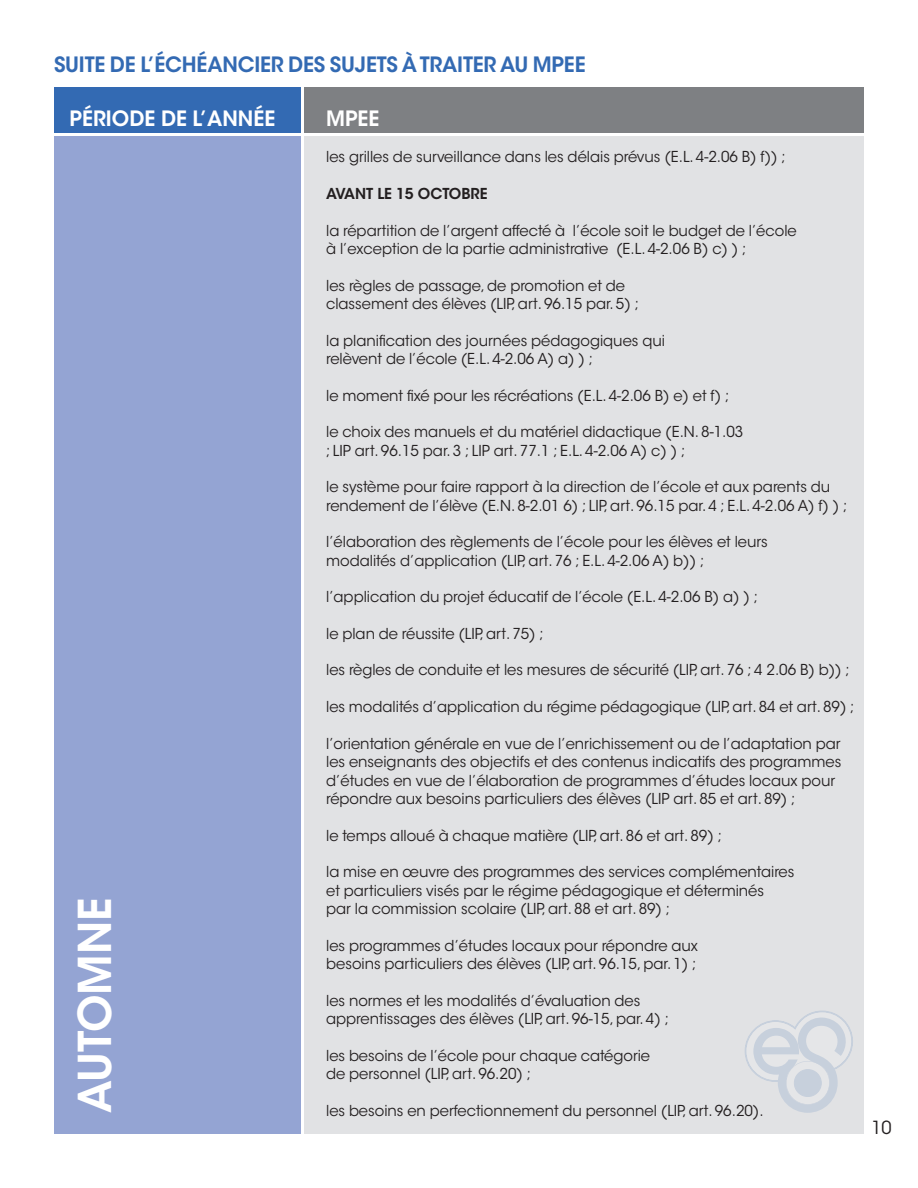
<style>
.page{position:relative;width:918px;height:1188px;background:#fff}
.page>*{position:absolute;margin:0;border:0;box-sizing:border-box;transform-origin:0 0}
.t1{font:600 45px "ITC Avant Garde Std";color:#fff}
.t2{font:600 21px "ITC Avant Garde Std";letter-spacing:-.01em;color:#336ab3}
.t3{font:600 21px "ITC Avant Garde Std";color:#fff}
.t4{font:18px "ITC Avant Garde Std";color:#231f20}
.t5{font:15px/18.6px "ITC Avant Garde Std";color:#231f20}
.t6{font:600 15px "ITC Avant Garde Std";color:#231f20}
</style>
<div class="page">
<div style="left:54px;top:136px;width:246px;height:998px;background:#94a4d3"></div>
<div style="left:54px;top:87px;width:246px;height:45px;background:#336ab3"></div>
<div style="left:305px;top:87px;width:559px;height:45px;background:#7e8083"></div>
<div style="left:305px;top:136px;width:559px;height:998px;background:#e1e2e4"></div>
<svg style="left:745px;top:1010px;width:108px;height:103px"></svg>
<h2 class="t2" style="left:54px;top:51px;width:22px">SUITE</h2>
<h2 class="t2" style="left:110px;top:51px;width:111px">DE L’ÉCHÉANCIE</h2>
<h2 class="t2" style="left:271px;top:51px;width:183px">R DES SUJETS À TRAITE</h2>
<h2 class="t2" style="left:484px;top:51px;width:91px">R AU MPEE</h2>
<h2 class="t3" style="left:70px;top:105px;width:207px">PÉRIODE DE L’ANNÉE</h2>
<h2 class="t3" style="left:326px;top:105px;width:43px">MPEE</h2>
<h1 class="t1" style="left:66px;top:1113px;width:212px;rotate:-90deg">AUTOMNE</h1>
<p class="t5" style="left:326px;top:147px;width:461px">les grilles de surveillance dans les délais prévus (E.L. 4-2.06 B) f)) ;</p>
<p class="t6" style="left:326px;top:184px;width:134px">AVANT LE 15 OCTOBR</p>
<p class="t6" style="left:480px;top:184px;width:9px">E</p>
<p class="t5" style="left:326px;top:221px;width:472px">la répartition de l’argent affecté à l’école soit le budget de l’école à l’exception de la partie administrative (E.L. 4-2.06 B) c) ) ;</p>
<p class="t5" style="left:326px;top:276px;width:314px">les règles de passage, de promotion et de classement des élèves (LIP, art. 96.15 par. 5) ;</p>
<p class="t5" style="left:326px;top:331px;width:340px">la planification des journées pédagogiques qui relèvent de l’école (E.L. 4-2.06 A) a) ) ;</p>
<p class="t5" style="left:326px;top:386px;width:405px">le moment fixé pour les récréations (E.L. 4-2.06 B) e) et f) ;</p>
<p class="t5" style="left:326px;top:423px;width:419px">le choix des manuels et du matériel didactique (E.N. 8-1.03 ; LIP art. 96.15 par. 3 ; LIP art. 77.1 ; E.L. 4-2.06 A) c) ) ;</p>
<p class="t5" style="left:326px;top:478px;width:523px">le système pour faire rapport à la direction de l’école et aux parents du rendement de l’élève (E.N. 8-2.01 6) ; LIP, art. 96.15 par. 4 ; E.L. 4-2.06 A) f) ) ;</p>
<p class="t5" style="left:326px;top:533px;width:443px">l’élaboration des règlements de l’école pour les élèves et leurs modalités d’application (LIP, art. 76 ; E.L. 4-2.06 A) b)) ;</p>
<p class="t5" style="left:326px;top:588px;width:433px">l’application du projet éducatif de l’école (E.L. 4-2.06 B) a) ) ;</p>
<p class="t5" style="left:326px;top:624px;width:219px">le plan de réussite (LIP, art. 75) ;</p>
<p class="t5" style="left:326px;top:661px;width:525px">les règles de conduite et les mesures de sécurité (LIP, art. 76 ; 4 2.06 B) b)) ;</p>
<p class="t5" style="left:326px;top:697px;width:530px">les modalités d’application du régime pédagogique (LIP, art. 84 et art. 89) ;</p>
<p class="t5" style="left:326px;top:734px;width:517px">l’orientation générale en vue de l’enrichissement ou de l’adaptation par les enseignants des objectifs et des contenus indicatifs des programmes d’études en vue de l’élaboration de programmes d’études locaux pour répondre aux besoins particuliers des élèves (LIP art. 85 et art. 89) ;</p>
<p class="t5" style="left:326px;top:826px;width:397px">le temps alloué à chaque matière (LIP, art. 86 et art. 89) ;</p>
<p class="t5" style="left:326px;top:863px;width:470px">la mise en œuvre des programmes des services complémentaires et particuliers visés par le régime pédagogique et déterminés<br>par la commission scolaire (LIP, art. 88 et art. 89) ;</p>
<p class="t5" style="left:326px;top:936px;width:373px">les programmes d’études locaux pour répondre aux besoins particuliers des élèves (LIP, art. 96.15, par. 1) ;</p>
<p class="t5" style="left:326px;top:991px;width:344px">les normes et les modalités d’évaluation des apprentissages des élèves (LIP, art. 96-15, par. 4) ;</p>
<p class="t5" style="left:326px;top:1046px;width:326px">les besoins de l’école pour chaque catégorie de personnel (LIP, art. 96.20) ;</p>
<p class="t5" style="left:326px;top:1101px;width:439px">les besoins en perfectionnement du personnel (LIP, art. 96.20).</p>
<p class="t4" style="left:872px;top:1117px;width:22px">10</p>
</div>
